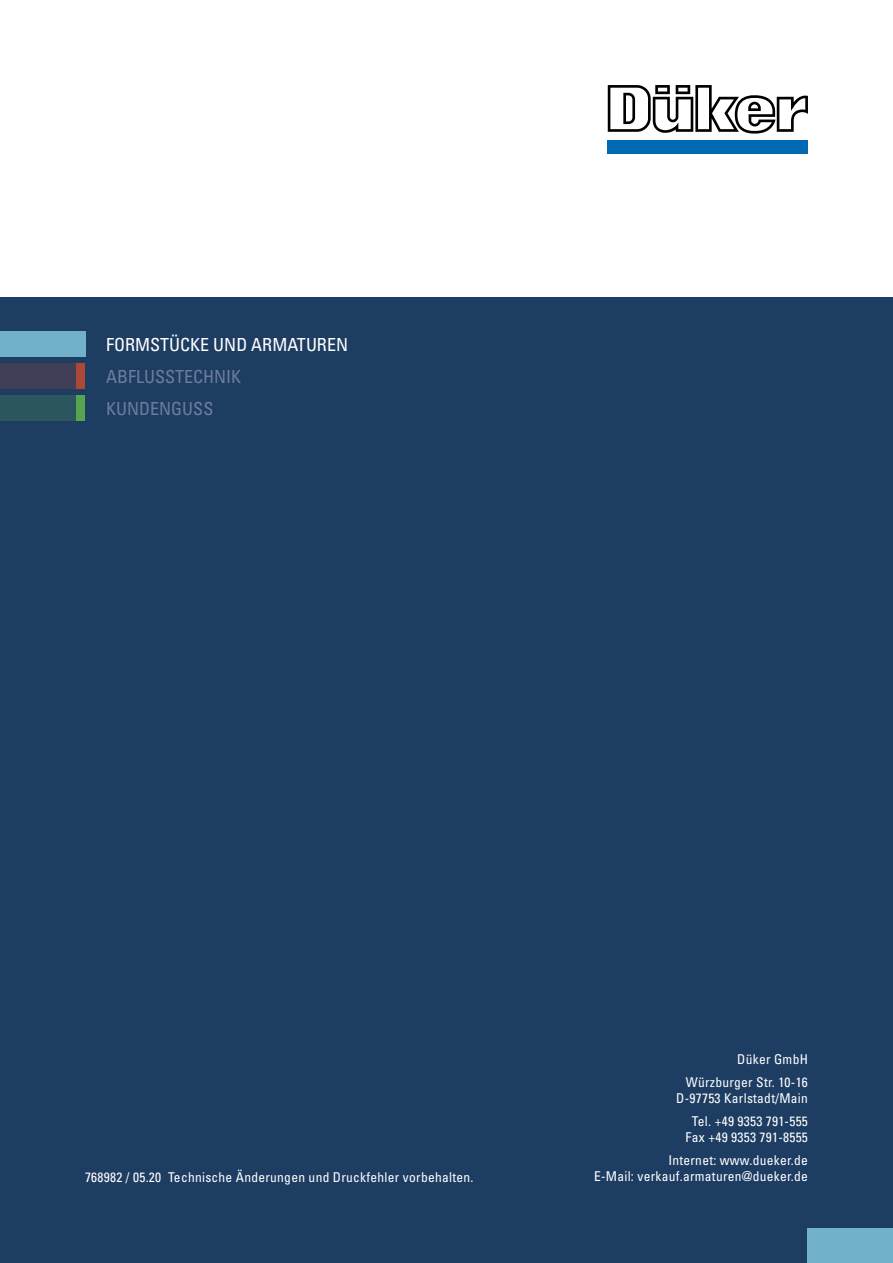
<style>
.page{position:relative;width:893px;height:1263px;background:#fff}
.page>*{position:absolute;margin:0;border:0;box-sizing:border-box;transform-origin:0 0}
.t1{font:condensed 18px/32px "Univers LT Std";color:#6c7c9d}
.t2{font:condensed 18px "Univers LT Std";color:#fff}
.t3{font:condensed 13.5px/22.5px "Univers LT Std";letter-spacing:.02em;color:#fff;text-align:right}
</style>
<div class="page">
<div style="left:0;top:298px;width:893px;height:965px;background:#1e3d63"></div>
<div style="left:808px;top:1229px;width:85px;height:34px;background:#72b1ca"></div>
<div style="left:0;top:395px;width:85px;height:26px;background:#2b565e"></div>
<div style="left:77px;top:395px;width:8px;height:26px;background:#55a550"></div>
<div style="left:0;top:332px;width:85px;height:25px;background:#72b1ca"></div>
<div style="left:0;top:364px;width:85px;height:25px;background:#413f58"></div>
<div style="left:77px;top:364px;width:8px;height:25px;background:#ac4837"></div>
<div style="left:608px;top:140px;width:200px;height:14px;background:#0069b4"></div>
<svg style="left:608px;top:85px;width:200px;height:49px"></svg>
<h1 class="t2" style="left:106px;top:333px;width:243px">FORMSTÜCKE UND ARMATUREN</h1>
<h1 class="t1" style="left:106px;top:360px;width:137px">ABFLUSSTECHNIK<br>KUNDENGUSS</h1>
<p class="t3" style="left:686px;top:1048px;width:124px">Düker GmbH<br>Würzburger Str. 10-16</p>
<p class="t3" style="left:676px;top:1087px;width:133px">D-97753 Karlstadt/Main<br>Tel. +49 9353 791-555</p>
<p class="t3" style="left:668px;top:1126px;width:141px">Fax +49 9353 791-8555<br>Internet: www.dueker.de</p>
<p class="t3" style="left:85px;top:1165px;width:390px">768982 / 05.20 Technische Änderungen und Druckfehler vorbehalten.</p>
<p class="t3" style="left:594px;top:1165px;width:215px">E-Mail: verkauf.armaturen@dueker.de</p>
</div>
